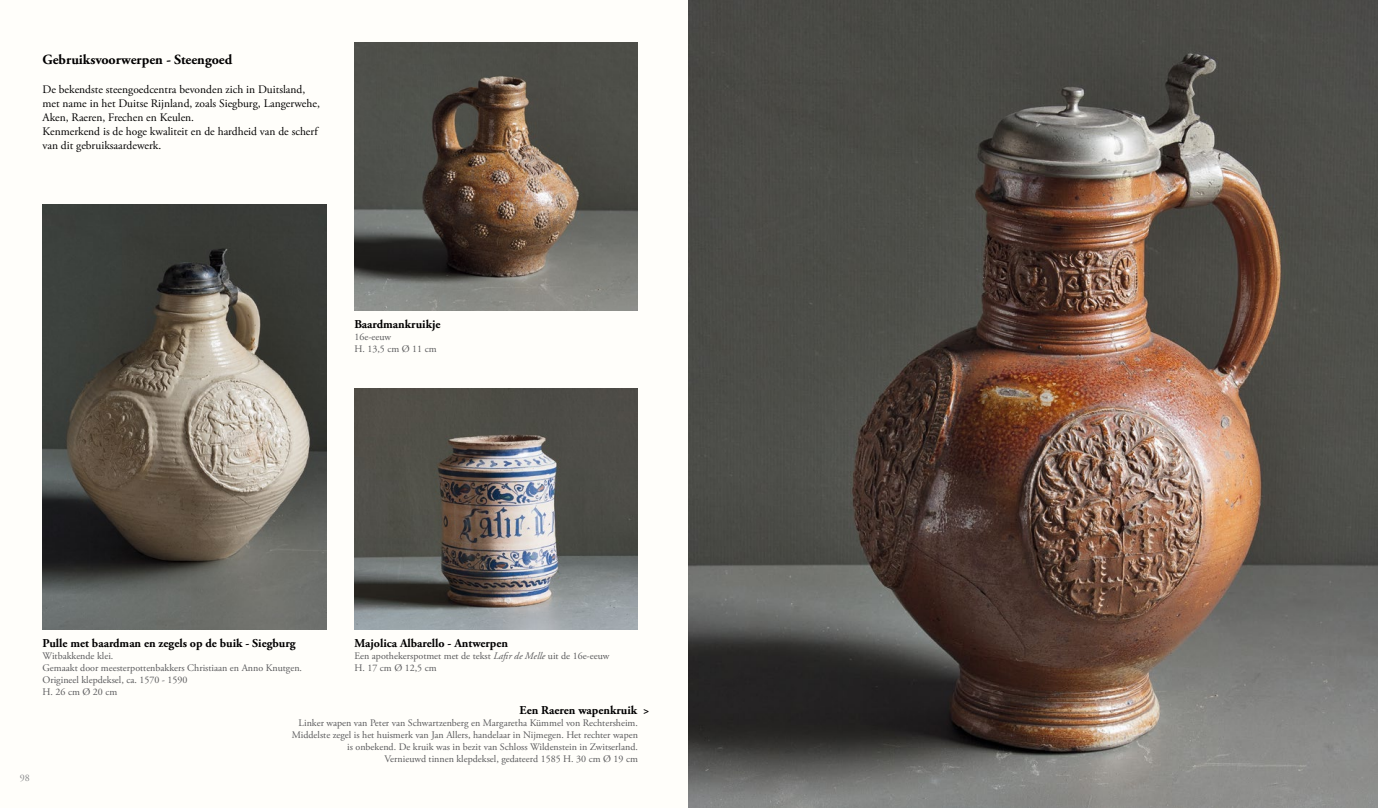
<style>
.page{position:relative;width:1378px;height:808px;background:#fff}
.page>*{position:absolute;margin:0;border:0;box-sizing:border-box;transform-origin:0 0}
.t1{font:700 14px "Adobe Garamond Pro";color:#000}
.t2{font:700 12px "Adobe Garamond Pro";color:#000}
.t3{font:11.5px/14.2px "Adobe Garamond Pro";color:#000}
.t4{font:10px/12px "Adobe Garamond Pro";color:#58585a}
.t5{font:10px "Adobe Garamond Pro";color:#87888a}
.s1{font-style:italic}
</style>
<div class="page">
<div style="left:0;top:0;width:689px;height:808px;background:#fffefa"></div>
<img style="left:43px;top:204px;width:283px;height:426px">
<img style="left:689px;top:0;width:689px;height:808px">
<img style="left:354px;top:43px;width:284px;height:267px">
<img style="left:354px;top:388px;width:284px;height:242px">
<h1 class="t1" style="left:43px;top:52px;width:191px">Gebruiksvoorwerpen - Steengoed</h1>
<p class="t3" style="left:43px;top:82px;width:279px">De bekendste steengoedcentra bevonden zich in Duitsland, met name in het Duitse Rijnland, zoals Siegburg, Langerwehe, Aken, Raeren, Frechen en Keulen.<br>Kenmerkend is de hoge kwaliteit en de hardheid van de scherf van dit gebruiksaardewerk.</p>
<p class="t2" style="left:354px;top:317px;width:88px">Baardmankruikje</p>
<p class="t4" style="left:354px;top:331px;width:84px">16e-eeuw<br>H. 13,5 cm Ø 11 cm</p>
<p class="t5" style="left:20px;top:772px;width:11px">98</p>
<p class="t2" style="left:43px;top:636px;width:254px">Pulle met baardman en zegels op de buik - Siegburg</p>
<p class="t4" style="left:43px;top:650px;width:261px">Witbakkende klei.<br>Gemaakt door meesterpottenbakkers Christiaan en Anno Knutgen.<br>Origineel klepdeksel, ca. 1570 - 1590<br>H. 26 cm Ø 20 cm</p>
<p class="t2" style="left:354px;top:636px;width:155px">Majolica Albarello - Antwerpen</p>
<p class="t4" style="left:354px;top:650px;width:257px">Een apothekerspotmet met de tekst <span class="s1">Lafir de Melle</span> uit de 16e-eeuw<br>H. 17 cm Ø 12,5 cm</p>
<p class="t2" style="left:520px;top:703px;width:131px">Een Raeren wapenkruik &gt;</p>
<p class="t4" style="left:292px;top:717px;width:348px;text-align:right">Linker wapen van Peter van Schwartzenberg en Margaretha Kümmel von Rechtersheim.<br>Middelste zegel is het huismerk van Jan Allers, handelaar in Nijmegen. Het rechter wapen is onbekend. De kruik was in bezit van Schloss Wildenstein in Zwitserland.<br>Vernieuwd tinnen klepdeksel, gedateerd 1585 H. 30 cm Ø 19 cm</p>
</div>
